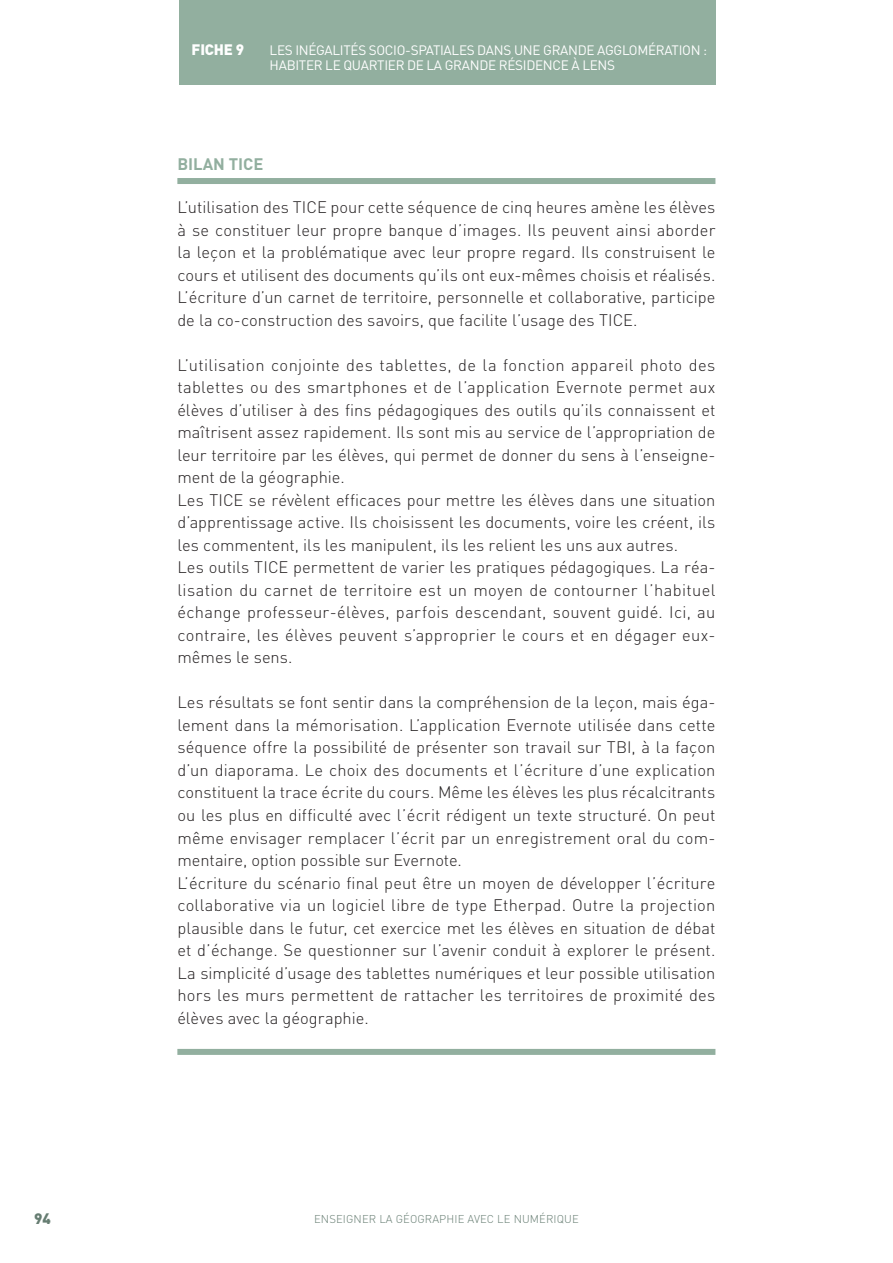
<style>
.page{position:relative;width:893px;height:1263px;background:#fff}
.page>*{position:absolute;margin:0;border:0;box-sizing:border-box;transform-origin:0 0}
.t1{font:300 16.5px/22.5px "DIN";letter-spacing:.005em;color:#231f20}
.t2{font:700 16.5px "DIN";color:#92af9f}
.t3{font:900 15px "DIN";letter-spacing:-.01em;color:#fff}
.t4{font:900 15px "DIN";color:#667d72}
.t5{font:13.5px/15px "DIN";letter-spacing:-.02em;color:#fff}
.t6{font:300 11.25px "DIN";letter-spacing:.01em;color:#667d72}
</style>
<div class="page">
<div style="left:179px;top:0;width:536px;height:84px;background:#92af9f"></div>
<div style="left:177px;top:178px;width:538px;height:6px;background:#92af9f"></div>
<div style="left:177px;top:1049px;width:538px;height:6px;background:#92af9f"></div>
<p class="t3" style="left:192px;top:39px;width:54px">FICHE 9</p>
<p class="t5" style="left:270px;top:42px;width:439px">LES INÉGALITÉS SOCIO-SPATIALES DANS UNE GRANDE AGGLOMÉRATION :<br>HABITER LE QUARTIER DE LA GRANDE RÉSIDENCE À LENS</p>
<p class="t2" style="left:177px;top:153px;width:88px">BILAN TICE</p>
<p class="t1" style="left:177px;top:196px;width:540px;text-align:justify">L’utilisation des TICE pour cette séquence de cinq heures amène les élèves à se constituer leur propre banque d’images. Ils peuvent ainsi aborder la leçon et la problématique avec leur propre regard. Ils construisent le cours et utilisent des documents qu’ils ont eux-mêmes choisis et réalisés.<br>L’écriture d’un carnet de territoire, personnelle et collaborative, participe de la co-construction des savoirs, que facilite l’usage des TICE.</p>
<p class="t1" style="left:177px;top:353px;width:540px">L’utilisation conjointe des tablettes, de la fonction appareil photo des tablettes ou des smartphones et de l’application Evernote permet aux élèves d’utiliser à des fins pédagogiques des outils qu’ils connaissent et maîtrisent assez rapidement. Ils sont mis au service de l’appropriation de leur territoire par les élèves, qui permet de donner du sens à l’enseigne&shy;ment de la géographie.<br>Les TICE se révèlent efficaces pour mettre les élèves dans une situation d’apprentissage active. Ils choisissent les documents, voire les créent, ils les commentent, ils les manipulent, ils les relient les uns aux autres.<br>Les outils TICE permettent de varier les pratiques pédagogiques. La réa&shy;lisation du carnet de territoire est un moyen de contourner l’habituel échange professeur-élèves, parfois descendant, souvent guidé. Ici, au contraire, les élèves peuvent s’approprier le cours et en dégager eux&shy;mêmes le sens.</p>
<p class="t1" style="left:177px;top:691px;width:540px">Les résultats se font sentir dans la compréhension de la leçon, mais éga&shy;lement dans la mémorisation. L’application Evernote utilisée dans cette séquence offre la possibilité de présenter son travail sur TBI, à la façon d’un diaporama. Le choix des documents et l’écriture d’une explication constituent la trace écrite du cours. Même les élèves les plus récalcitrants ou les plus en difficulté avec l’écrit rédigent un texte structuré. On peut même envisager remplacer l’écrit par un enregistrement oral du com&shy;mentaire, option possible sur Evernote.<br>L’écriture du scénario final peut être un moyen de développer l’écriture collaborative via un logiciel libre de type Etherpad. Outre la projection plausible dans le futur, cet exercice met les élèves en situation de débat et d’échange. Se questionner sur l’avenir conduit à explorer le présent.<br>La simplicité d’usage des tablettes numériques et leur possible utilisation hors les murs permettent de rattacher les territoires de proximité des élèves avec la géographie.</p>
<p class="t4" style="left:34px;top:1208px;width:18px">94</p>
<p class="t6" style="left:314px;top:1212px;width:266px">ENSEIGNER LA GÉOGRAPHIE AVEC LE NUMÉRIQUE</p>
</div>
